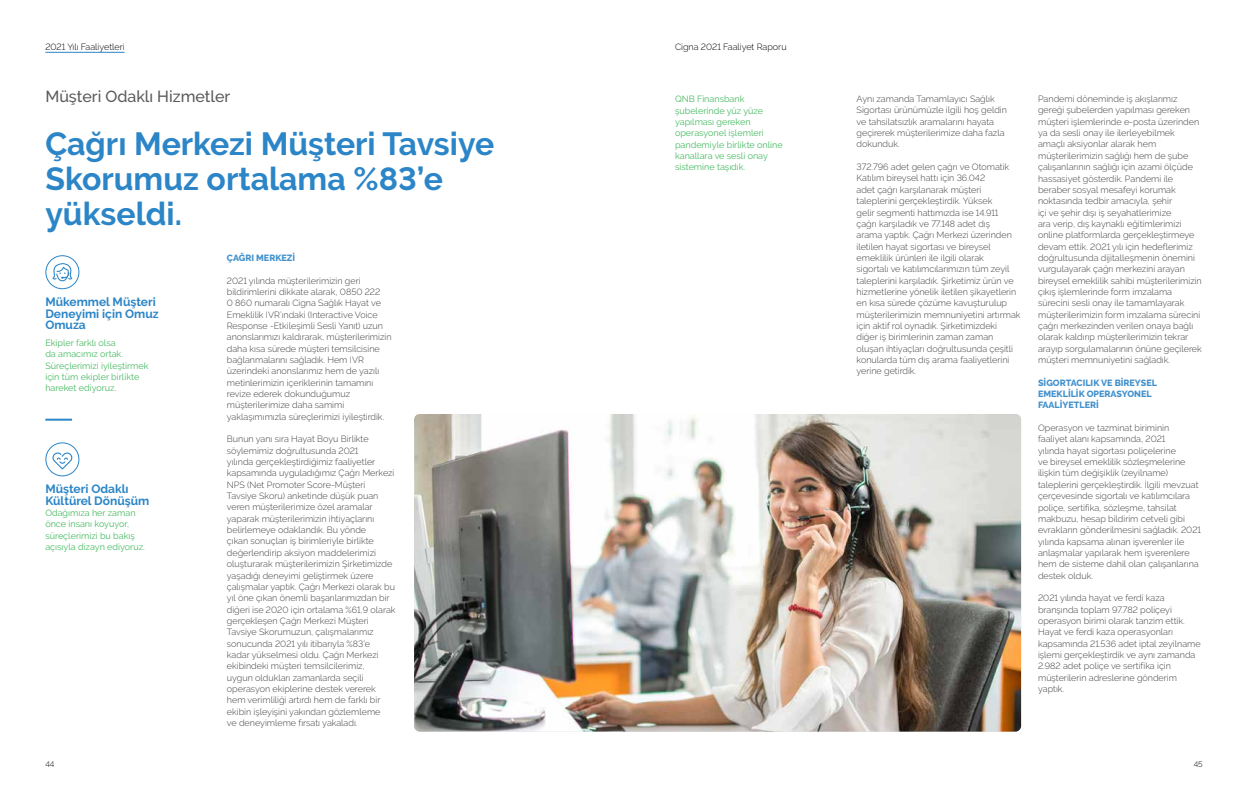
<style>
.page{position:relative;width:1248px;height:794px;background:#fff}
.page>*{position:absolute;margin:0;border:0;box-sizing:border-box;transform-origin:0 0}
.t1{font:700 32px/35px "Raleway";color:#2b85c7}
.t2{font:500 16px "Raleway";color:#58595b}
.t3{font:700 12px/11.3px "Raleway";color:#2b85c7}
.t4{font:300 9px/11.3px "Raleway";color:#414042}
.t5{font:9px/11.3px "Raleway";color:#47ba61}
.t6{font:800 9px/11.3px "Raleway";color:#4191cd}
.t7{font:300 9px "Raleway";color:#000}
.t8{font:300 8px "Raleway";color:#000}
</style>
<div class="page">
<hr style="left:45px;top:52px;width:79px;height:1px;background:#2b85c7">
<hr style="left:45px;top:419px;width:27px;height:2px;background:#2b85c7">
<div style="left:45px;top:255px;width:34px;height:34px;border:1px solid #2b85c7;border-radius:50%"></div>
<div style="left:45px;top:442px;width:34px;height:34px;border:1px solid #2b85c7;border-radius:50%"></div>
<img style="left:414px;top:414px;width:606px;height:317px">
<svg style="left:52px;top:263px;width:20px;height:18px"></svg>
<svg style="left:52px;top:452px;width:20px;height:17px"></svg>
<p class="t7" style="left:45px;top:41px;width:81px">2021 Yılı Faaliyetleri</p>
<p class="t7" style="left:675px;top:41px;width:113px">Cigna 2021 Faaliyet Raporu</p>
<h2 class="t2" style="left:45px;top:87px;width:186px">Müşteri Odaklı Hizmetler</h2>
<h1 class="t1" style="left:45px;top:126px;width:450px">Çağrı Merkezi Müşteri Tavsiye<br>Skorumuz ortalama %83’e yükseldi.</h1>
<h3 class="t3" style="left:45px;top:296px;width:115px">Mükemmel Müşteri<br>Deneyimi için Omuz<br>Omuza</h3>
<p class="t5" style="left:45px;top:337px;width:105px">Ekipler farklı olsa<br>da amacımız ortak.<br>Süreçlerimizi iyileştirmek için tüm ekipler birlikte hareket ediyoruz.</p>
<h3 class="t3" style="left:45px;top:483px;width:105px">Müşteri Odaklı<br>Kültürel Dönüşüm</h3>
<p class="t5" style="left:45px;top:507px;width:101px">Odağımıza her zaman önce insanı koyuyor, süreçlerimizi bu bakış açısıyla dizayn ediyoruz.</p>
<p class="t6" style="left:227px;top:252px;width:69px">ÇAĞRI MERKEZI</p>
<p class="t4" style="left:227px;top:275px;width:166px">2021 yılında müşterilerimizin geri bildirimlerini dikkate alarak, 0850 222<br>0 860 numaralı Cigna Sağlık Hayat ve Emeklilik IVR’ındaki (Interactive Voice Response -Etkileşimli Sesli Yanıt) uzun anonslarımızı kaldırarak, müşterilerimizin daha kısa sürede müşteri temsilcisine bağlanmalarını sağladık. Hem IVR üzerindeki anonslarımız hem de yazılı metinlerimizin içeriklerinin tamamını revize ederek dokunduğumuz müşterilerimize daha samimi yaklaşımımızla süreçlerimizi iyileştirdik.</p>
<p class="t4" style="left:227px;top:433px;width:170px">Bunun yanı sıra Hayat Boyu Birlikte söylemimiz doğrultusunda 2021<br>yılında gerçekleştirdiğimiz faaliyetler kapsamında uyguladığımız Çağrı Merkezi NPS (Net Promoter Score-Müşteri Tavsiye Skoru) anketinde düşük puan veren müşterilerimize özel aramalar yaparak müşterilerimizin ihtiyaçlarını belirlemeye odaklandık. Bu yönde<br>çıkan sonuçları iş birimleriyle birlikte değerlendirip aksiyon maddelerimizi oluşturarak müşterilerimizin Şirketimizde yaşadığı deneyimi geliştirmek üzere çalışmalar yaptık. Çağrı Merkezi olarak bu yıl öne çıkan önemli başarılarımızdan bir diğeri ise 2020 için ortalama %61,9 olarak gerçekleşen Çağrı Merkezi Müşteri Tavsiye Skorumuzun, çalışmalarımız sonucunda 2021 yılı itibarıyla %83’e<br>kadar yükselmesi oldu. Çağrı Merkezi ekibindeki müşteri temsilcilerimiz,<br>uygun oldukları zamanlarda seçili operasyon ekiplerine destek vererek hem verimliliği artırdı hem de farklı bir ekibin işleyişini yakından gözlemleme<br>ve deneyimleme fırsatı yakaladı.</p>
<p class="t5" style="left:675px;top:93px;width:109px">QNB Finansbank şubelerinde yüz yüze yapılması gereken operasyonel işlemleri pandemiyle birlikte online kanallara ve sesli onay sistemine taşıdık.</p>
<p class="t4" style="left:856px;top:93px;width:152px">Aynı zamanda Tamamlayıcı Sağlık<br>Sigortası ürünümüzle ilgili hoş geldin ve tahsilatsızlık aramalarını hayata geçirerek müşterilerimize daha fazla dokunduk.</p>
<p class="t4" style="left:856px;top:161px;width:165px">372.796 adet gelen çağrı ve Otomatik Katılım bireysel hattı için 36.042<br>adet çağrı karşılanarak müşteri taleplerini gerçekleştirdik. Yüksek<br>gelir segmenti hattımızda ise 14.911 çağrı karşıladık ve 77.148 adet dış<br>arama yaptık. Çağrı Merkezi üzerinden iletilen hayat sigortası ve bireysel emeklilik ürünleri ile ilgili olarak<br>sigortalı ve katılımcılarımızın tüm zeyil taleplerini karşıladık. Şirketimiz ürün ve hizmetlerine yönelik iletilen şikayetlerin en kısa sürede çözüme kavuşturulup müşterilerimizin memnuniyetini artırmak için aktif rol oynadık. Şirketimizdeki diğer iş birimlerinin zaman zaman oluşan ihtiyaçları doğrultusunda çeşitli konularda tüm dış arama faaliyetlerini yerine getirdik.</p>
<p class="t4" style="left:1037px;top:93px;width:165px">Pandemi döneminde iş akışlarımız gereği şubelerden yapılması gereken müşteri işlemlerinde e-posta üzerinden ya da sesli onay ile ilerleyebilmek amaçlı aksiyonlar alarak hem müşterilerimizin sağlığı hem de şube çalışanlarının sağlığı için azami ölçüde hassasiyet gösterdik. Pandemi ile beraber sosyal mesafeyi korumak noktasında tedbir amacıyla, şehir<br>içi ve şehir dışı iş seyahatlerimize<br>ara verip, dış kaynaklı eğitimlerimizi online platformlarda gerçekleştirmeye devam ettik. 2021 yılı için hedeflerimiz doğrultusunda dijitalleşmenin önemini vurgulayarak çağrı merkezini arayan bireysel emeklilik sahibi müşterilerimizin çıkış işlemlerinde form imzalama sürecini sesli onay ile tamamlayarak müşterilerimizin form imzalama sürecini çağrı merkezinden verilen onaya bağlı olarak kaldırıp müşterilerimizin tekrar arayıp sorgulamalarının önüne geçilerek müşteri memnuniyetini sağladık.</p>
<p class="t6" style="left:1037px;top:377px;width:120px">SIGORTACILIK VE BIREYSEL<br>EMEKLILIK OPERASYONEL<br>FAALIYETLERI</p>
<p class="t4" style="left:1037px;top:422px;width:164px">Operasyon ve tazminat biriminin<br>faaliyet alanı kapsamında, 2021<br>yılında hayat sigortası poliçelerine<br>ve bireysel emeklilik sözleşmelerine ilişkin tüm değişiklik (zeyilname) taleplerini gerçekleştirdik. İlgili mevzuat çerçevesinde sigortalı ve katılımcılara poliçe, sertifika, sözleşme, tahsilat makbuzu, hesap bildirim cetveli gibi evrakların gönderilmesini sağladık. 2021 yılında kapsama alınan işverenler ile anlaşmalar yapılarak hem işverenlere hem de sisteme dahil olan çalışanlarına destek olduk.</p>
<p class="t4" style="left:1037px;top:592px;width:164px">2021 yılında hayat ve ferdi kaza branşında toplam 97.782 poliçeyi operasyon birimi olarak tanzim ettik.<br>Hayat ve ferdi kaza operasyonları kapsamında 21.536 adet iptal zeyilname işlemi gerçekleştirdik ve aynı zamanda 2.982 adet poliçe ve sertifika için müşterilerin adreslerine gönderim yaptık.</p>
<p class="t8" style="left:45px;top:759px;width:10px">44</p>
<p class="t8" style="left:1193px;top:759px;width:10px">45</p>
</div>
